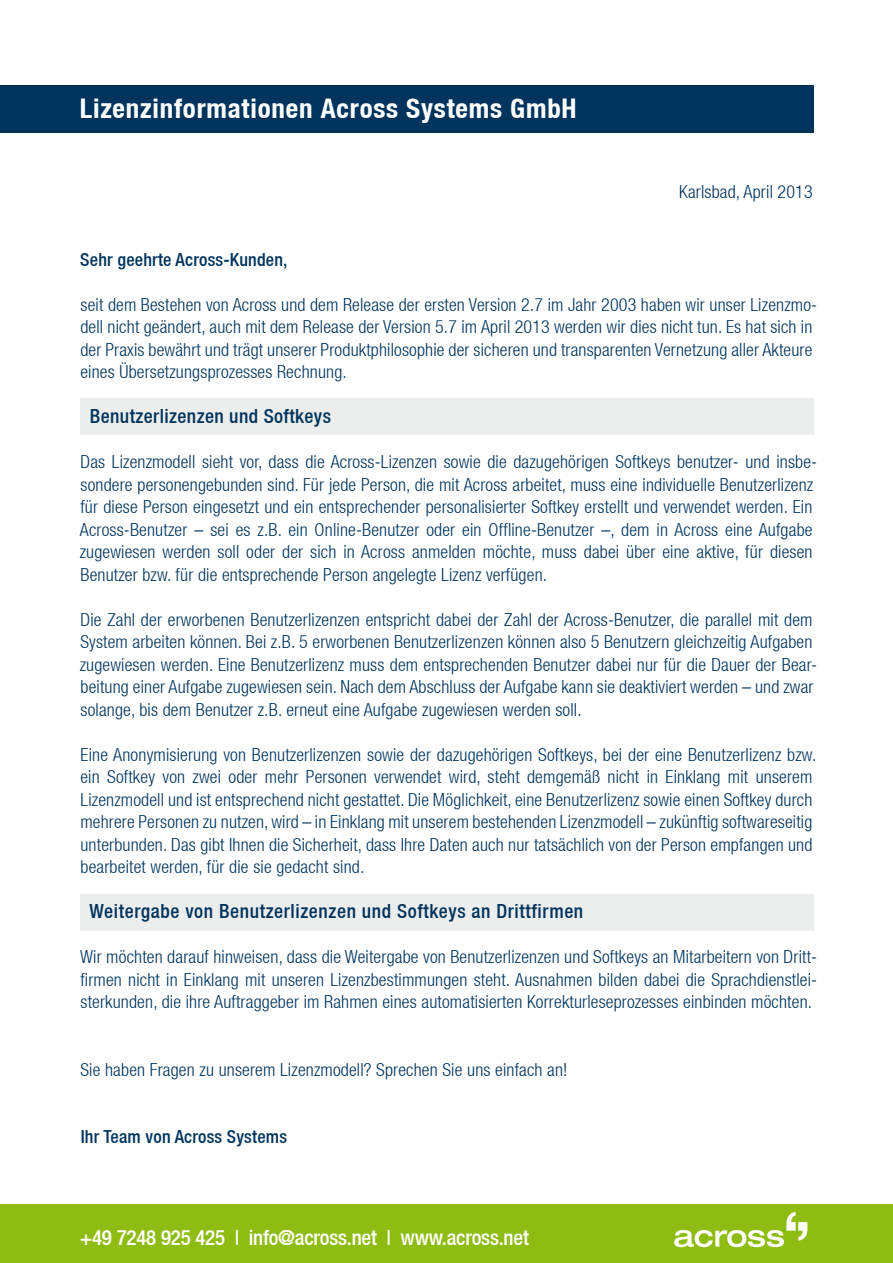
<style>
.page{position:relative;width:893px;height:1263px;background:#fff}
.page>*{position:absolute;margin:0;border:0;box-sizing:border-box;transform-origin:0 0}
.Fragen{font:700 condensed 27px "Helvetica Neue LT";letter-spacing:.03em;color:#fff}
.Kategorie{font:500 condensed 21px "Helvetica Neue LT";letter-spacing:-.01em;color:#fff}
.Fließtext{font:500 condensed 19.5px "Helvetica Neue LT";letter-spacing:.03em;color:#00345d}
.Fließtext-2{font:300 condensed 18px/22.5px "Helvetica Neue LT";letter-spacing:.01em;color:#00345d}
.Fließtext-3{font:500 condensed 18px "Helvetica Neue LT";letter-spacing:.01em;color:#00345d}
</style>
<div class="page">
<div style="left:80px;top:399px;width:733px;height:36px;background:#eceded"></div>
<div style="left:80px;top:894px;width:733px;height:36px;background:#eceded"></div>
<div style="left:0;top:85px;width:813px;height:48px;background:#00345d"></div>
<div style="left:0;top:1204px;width:893px;height:59px;background:#8fbc13"></div>
<img style="left:674px;top:1212px;width:134px;height:36px">
<p class="Fragen" style="left:80px;top:92px;width:498px">Lizenzinformationen Across Systems GmbH</p>
<p class="Fließtext-2" style="left:679px;top:180px;width:135px">Karlsbad, April 2013</p>
<p class="Fließtext-3" style="left:80px;top:248px;width:209px">Sehr geehrte Across-Kunden,</p>
<p class="Fließtext-2" style="left:80px;top:293px;width:738px">seit dem Bestehen von Across und dem Release der ersten Version 2.7 im Jahr 2003 haben wir unser Lizenzmo&shy;dell nicht geändert, auch mit dem Release der Version 5.7 im April 2013 werden wir dies nicht tun. Es hat sich in der Praxis bewährt und trägt unserer Produktphilosophie der sicheren und transparenten Vernetzung aller Akteure eines Übersetzungsprozesses Rechnung.</p>
<p class="Fließtext" style="left:90px;top:405px;width:243px">Benutzerlizenzen und Softkeys</p>
<p class="Fließtext-2" style="left:80px;top:450px;width:739px">Das Lizenzmodell sieht vor, dass die Across-Lizenzen sowie die dazugehörigen Softkeys benutzer- und insbe&shy;sondere personengebunden sind. Für jede Person, die mit Across arbeitet, muss eine individuelle Benutzerlizenz für diese Person eingesetzt und ein entsprechender personalisierter Softkey erstellt und verwendet werden. Ein Across-Benutzer – sei es z.B. ein Online-Benutzer oder ein Offline-Benutzer –, dem in Across eine Aufgabe zugewiesen werden soll oder der sich in Across anmelden möchte, muss dabei über eine aktive, für diesen Benutzer bzw. für die entsprechende Person angelegte Lizenz verfügen.</p>
<p class="Fließtext-2" style="left:80px;top:608px;width:739px">Die Zahl der erworbenen Benutzerlizenzen entspricht dabei der Zahl der Across-Benutzer, die parallel mit dem System arbeiten können. Bei z.B. 5 erworbenen Benutzerlizenzen können also 5 Benutzern gleichzeitig Aufgaben zugewiesen werden. Eine Benutzerlizenz muss dem entsprechenden Benutzer dabei nur für die Dauer der Bear&shy;beitung einer Aufgabe zugewiesen sein. Nach dem Abschluss der Aufgabe kann sie deaktiviert werden – und zwar solange, bis dem Benutzer z.B. erneut eine Aufgabe zugewiesen werden soll.</p>
<p class="Fließtext-2" style="left:80px;top:743px;width:737px">Eine Anonymisierung von Benutzerlizenzen sowie der dazugehörigen Softkeys, bei der eine Benutzerlizenz bzw. ein Softkey von zwei oder mehr Personen verwendet wird, steht demgemäß nicht in Einklang mit unserem Lizenzmodell und ist entsprechend nicht gestattet. Die Möglichkeit, eine Benutzerlizenz sowie einen Softkey durch mehrere Personen zu nutzen, wird – in Einklang mit unserem bestehenden Lizenzmodell – zukünftig softwareseitig unterbunden. Das gibt Ihnen die Sicherheit, dass Ihre Daten auch nur tatsächlich von der Person empfangen und bearbeitet werden, für die sie gedacht sind.</p>
<p class="Fließtext" style="left:90px;top:900px;width:495px">Weitergabe von Benutzerlizenzen und Softkeys an Drittfirmen</p>
<p class="Fließtext-2" style="left:80px;top:945px;width:739px;text-align:justify">Wir möchten darauf hinweisen, dass die Weitergabe von Benutzerlizenzen und Softkeys an Mitarbeitern von Dritt&shy;firmen nicht in Einklang mit unseren Lizenzbestimmungen steht. Ausnahmen bilden dabei die Sprachdienstlei&shy;sterkunden, die ihre Auftraggeber im Rahmen eines automatisierten Korrekturleseprozesses einbinden möchten.</p>
<p class="Fließtext-2" style="left:80px;top:1058px;width:489px">Sie haben Fragen zu unserem Lizenzmodell? Sprechen Sie uns einfach an!</p>
<p class="Fließtext-3" style="left:81px;top:1126px;width:208px">Ihr Team von Across Systems</p>
<p class="Kategorie" style="left:80px;top:1225px;width:451px">+49 7248 925 425 | info@across.net | www.across.net</p>
</div>
